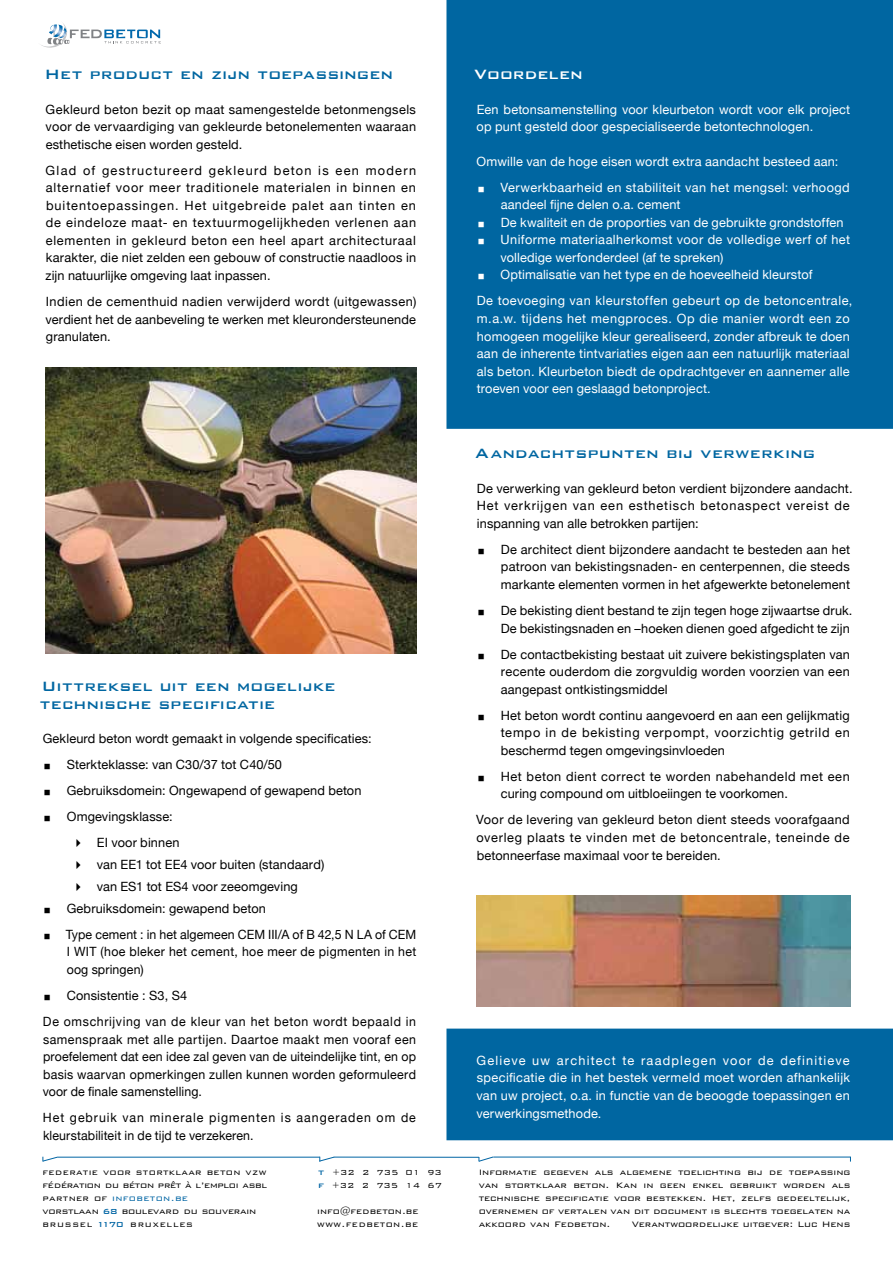
<style>
.page{position:relative;width:893px;height:1263px;background:#fff}
.page>*{position:absolute;margin:0;border:0;box-sizing:border-box;transform-origin:0 0}
.t1{font:500 18px/17.5px "Bank Gothic";letter-spacing:.01em;color:#0066a1}
.t2{font:500 18px "Bank Gothic";letter-spacing:.01em;color:#fff}
.t3{font:12.75px/17.5px "Helvetica Neue";letter-spacing:.015em;color:#000;text-align:justify}
.t4{font:12.75px/17.5px "Helvetica Neue";letter-spacing:.015em;color:#fff}
.t5{font:12.75px/17.5px "Helvetica Neue";letter-spacing:.07em;color:#000}
.t6{font:12.75px/26.1px "Helvetica Neue";letter-spacing:.05em;color:#000}
.t7{font:12.75px "Helvetica Neue";letter-spacing:.035em;color:#fff}
.t8{font:300 10.5px/12.9px "Bank Gothic";letter-spacing:-.005em;color:#000}
.t9{font:300 10.5px/12.8px "Bank Gothic";letter-spacing:.03em;color:#000}
.t10{font:300 9.75px/12.9px "Bank Gothic";color:#000}
.s1{font-family:"Bank Gothic BT";font-weight:500;font-size:10.5px;color:#0065a4}
.s2{color:#0065a4}
.s3{font-family:"Bank Gothic BT";font-weight:500;font-size:9.75px;color:#0065a4}
</style>
<div class="page">
<svg style="left:41px;top:23px;width:120px;height:25px"></svg>
<hr style="left:58px;top:1157px;width:262px;height:1px;background:#0065a4">
<svg style="left:42px;top:1156px;width:17px;height:6px"></svg>
<svg style="left:318px;top:1156px;width:17px;height:6px"></svg>
<hr style="left:334px;top:1157px;width:145px;height:1px;background:#0065a4">
<hr style="left:493px;top:1157px;width:357px;height:1px;background:#0065a4">
<svg style="left:478px;top:1156px;width:16px;height:6px"></svg>
<img style="left:45px;top:368px;width:372px;height:286px">
<img style="left:476px;top:895px;width:374px;height:112px">
<div style="left:446px;top:0;width:447px;height:429px;background:#0066a1"></div>
<div style="left:446px;top:1028px;width:447px;height:112px;background:#0066a1"></div>
<h1 class="t1" style="left:45px;top:64px;width:350px">Het product en zijn toepassingen</h1>
<p class="t3" style="left:46px;top:100px;width:372px">Gekleurd beton bezit op maat samengestelde betonmengsels voor de vervaardiging van gekleurde betonelementen waaraan esthetische eisen worden gesteld.</p>
<p class="t3" style="left:46px;top:161px;width:372px">Glad of gestructureerd gekleurd beton is een modern alternatief voor meer traditionele materialen in binnen en buitentoepassingen. Het uitgebreide palet aan tinten en de eindeloze maat- en textuurmogelijkheden verlenen aan elementen in gekleurd beton een heel apart architecturaal karakter, die niet zelden een gebouw of constructie naadloos in zijn natuurlijke omgeving laat inpassen.</p>
<p class="t3" style="left:46px;top:292px;width:372px">Indien de cementhuid nadien verwijderd wordt (uitgewassen) verdient het de aanbeveling te werken met kleurondersteunende granulaten.</p>
<h1 class="t1" style="left:40px;top:676px;width:297px">Uittreksel uit een mogelijke technische specificatie</h1>
<p class="t3" style="left:43px;top:730px;width:331px">Gekleurd beton wordt gemaakt in volgende specificaties:</p>
<p class="t3" style="left:43px;top:756px;width:240px">◼ Sterkteklasse: van C30/37 tot C40/50</p>
<p class="t3" style="left:43px;top:782px;width:320px">◼ Gebruiksdomein: Ongewapend of gewapend beton</p>
<p class="t3" style="left:43px;top:808px;width:131px">◼ Omgevingsklasse:</p>
<p class="t3" style="left:97px;top:834px;width:84px">EI voor binnen</p>
<p class="t3" style="left:97px;top:856px;width:229px">van EE1 tot EE4 voor buiten (standaard)</p>
<p class="t3" style="left:97px;top:877px;width:203px">van ES1 tot ES4 voor zeeomgeving</p>
<p class="t3" style="left:43px;top:899px;width:224px">◼ Gebruiksdomein: gewapend beton</p>
<p class="t3" style="left:67px;top:925px;width:351px;text-indent:-23px">◼ Type cement : in het algemeen CEM III/A of B 42,5 N LA of CEM I WIT (hoe bleker het cement, hoe meer de pigmenten in het oog springen)</p>
<p class="t6" style="left:43px;top:982px;width:375px">◼ Consistentie : S3, S4<br>De omschrijving van de kleur van het beton wordt bepaald in</p>
<p class="t3" style="left:43px;top:1030px;width:375px">samenspraak met alle partijen. Daartoe maakt men vooraf een proefelement dat een idee zal geven van de uiteindelijke tint, en op basis waarvan opmerkingen zullen kunnen worden geformuleerd voor de finale samenstelling.</p>
<p class="t5" style="left:43px;top:1109px;width:374px">Het gebruik van minerale pigmenten is aangeraden om de kleurstabiliteit in de tijd te verzekeren.</p>
<h1 class="t2" style="left:475px;top:60px;width:110px">Voordelen</h1>
<p class="t4" style="left:477px;top:100px;width:375px">Een betonsamenstelling voor kleurbeton wordt voor elk project op punt gesteld door gespecialiseerde betontechnologen.</p>
<p class="t4" style="left:477px;top:148px;width:375px;line-height:26.1px">Omwille van de hoge eisen wordt extra aandacht besteed aan:<br>◼ Verwerkbaarheid en stabiliteit van het mengsel: verhoogd</p>
<p class="t4" style="left:501px;top:196px;width:181px">aandeel fijne delen o.a. cement</p>
<p class="t4" style="left:477px;top:213px;width:368px">◼ De kwaliteit en de proporties van de gebruikte grondstoffen</p>
<p class="t7" style="left:477px;top:232px;width:375px">◼ Uniforme materiaalherkomst voor de volledige werf of het</p>
<p class="t4" style="left:500px;top:248px;width:224px">volledige werfonderdeel (af te spreken)</p>
<p class="t4" style="left:477px;top:266px;width:337px">◼ Optimalisatie van het type en de hoeveelheid kleurstof</p>
<p class="t4" style="left:477px;top:292px;width:377px">De toevoeging van kleurstoffen gebeurt op de betoncentrale, m.a.w. tijdens het mengproces. Op die manier wordt een zo homogeen mogelijke kleur gerealiseerd, zonder afbreuk te doen aan de inherente tintvariaties eigen aan een natuurlijk materiaal als beton. Kleurbeton biedt de opdrachtgever en aannemer alle troeven voor een geslaagd betonproject.</p>
<h1 class="t1" style="left:475px;top:443px;width:342px">Aandachtspunten bij verwerking</h1>
<p class="t3" style="left:477px;top:479px;width:377px;text-align:left">De verwerking van gekleurd beton verdient bijzondere aandacht.<br>Het verkrijgen van een esthetisch betonaspect vereist de inspanning van alle betrokken partijen:</p>
<p class="t3" style="left:501px;top:540px;width:351px;text-indent:-24px">◼ De architect dient bijzondere aandacht te besteden aan het patroon van bekistingsnaden- en centerpennen, die steeds markante elementen vormen in het afgewerkte betonelement</p>
<p class="t3" style="left:477px;top:601px;width:377px;text-align:right">◼ De bekisting dient bestand te zijn tegen hoge zijwaartse druk.<br>De bekistingsnaden en –hoeken dienen goed afgedicht te zijn</p>
<p class="t3" style="left:501px;top:645px;width:351px;text-indent:-24px">◼ De contactbekisting bestaat uit zuivere bekistingsplaten van recente ouderdom die zorgvuldig worden voorzien van een aangepast ontkistingsmiddel</p>
<p class="t3" style="left:501px;top:706px;width:351px;text-indent:-24px">◼ Het beton wordt continu aangevoerd en aan een gelijkmatig tempo in de bekisting verpompt, voorzichtig getrild en beschermd tegen omgevingsinvloeden</p>
<p class="t3" style="left:501px;top:767px;width:351px;text-indent:-24px">◼ Het beton dient correct te worden nabehandeld met een curing compound om uitbloeiingen te voorkomen.</p>
<p class="t3" style="left:476px;top:811px;width:375px">Voor de levering van gekleurd beton dient steeds voorafgaand overleg plaats te vinden met de betoncentrale, teneinde de betonneerfase maximaal voor te bereiden.</p>
<p class="t4" style="left:476px;top:1051px;width:375px;text-align:justify">Gelieve uw architect te raadplegen voor de definitieve specificatie die in het bestek vermeld moet worden afhankelijk van uw project, o.a. in functie van de beoogde toepassingen en verwerkingsmethode.</p>
<p class="t10" style="left:318px;top:1165px;width:125px"><span class="s1">t</span> +32 2 735 01 93 <span class="s1">f</span> +32 2 735 14 67</p>
<p class="t8" style="left:317px;top:1203px;width:103px">info@fedbeton.be www.fedbeton.be</p>
<p class="t9" style="left:43px;top:1165px;width:226px">federatie voor stortklaar beton vzw fédération du béton prêt à l’emploi asbl partner of <span class="s2">infobeton.be<br></span>vorstlaan <span class="s3">68</span> boulevard du souverain brussel <span class="s3">1170</span> bruxelles</p>
<p class="t8" style="left:479px;top:1165px;width:373px;text-align:justify">Informatie gegeven als algemene toelichting bij de toepassing van stortklaar beton. Kan in geen enkel gebruikt worden als technische specificatie voor bestekken. Het, zelfs gedeeltelijk, overnemen of vertalen van dit document is slechts toegelaten na akkoord van Fedbeton.</p>
<p class="t8" style="left:632px;top:1217px;width:220px">Verantwoordelijke uitgever: Luc Hens</p>
</div>
